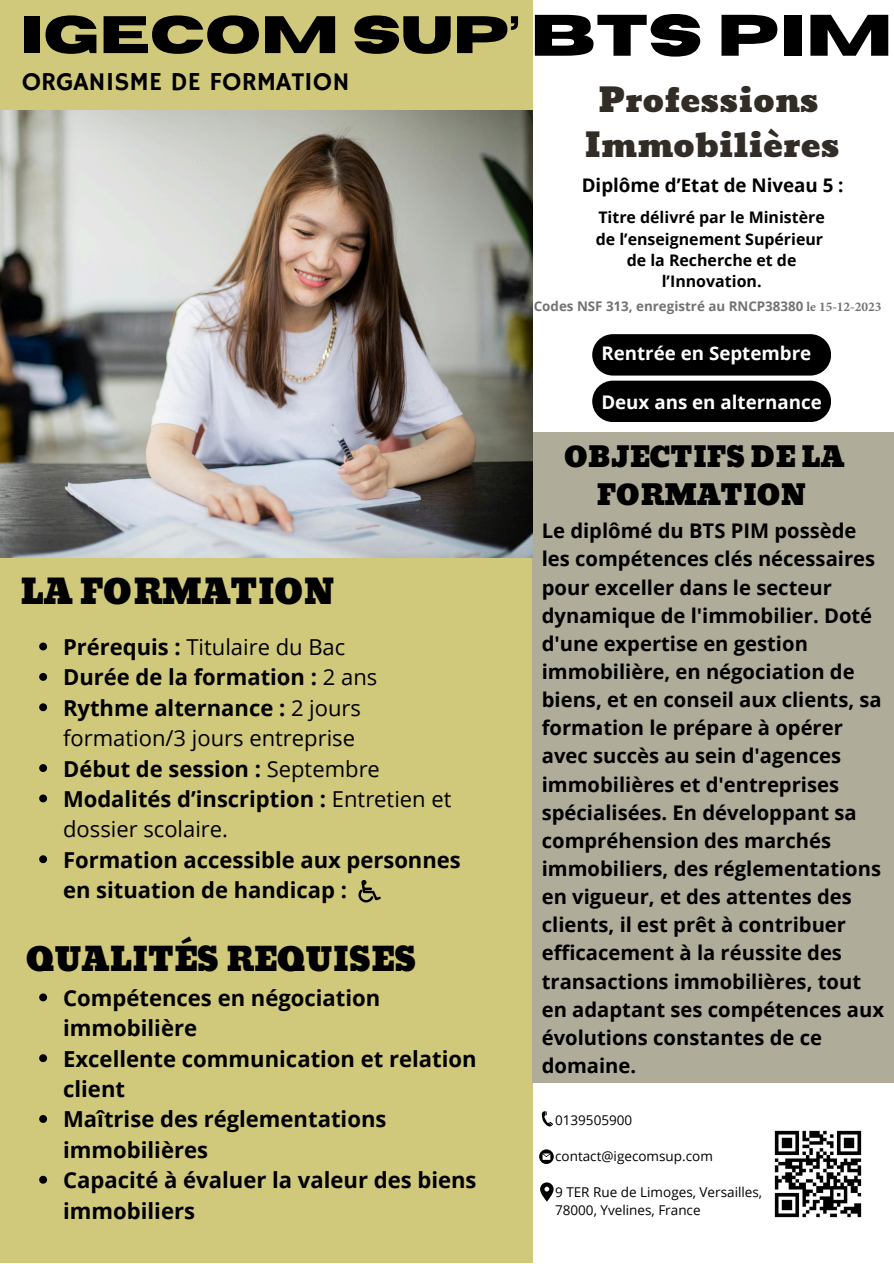
<style>
.page{position:relative;width:894px;height:1264px;background:#fff}
.page>*{position:absolute;margin:0;border:0;box-sizing:border-box;transform-origin:0 0}
.t1{font:700 58.35px "Horizon";color:#000}
.t2{font:700 52.65px "Horizon";color:#000}
.t3{font:33.9px "Bevan";color:#000}
.t4{font:32.7px/45px "Bevan";color:#312c26;text-align:center}
.t5{font:32.4px "Bevan";color:#000}
.t6{font:27.75px/38.2px "Bevan";color:#000;text-align:center}
.t7{font:25.95px "Hammersmith One";color:#000}
.t8{font:700 22.05px/30.3px "Open Sans";color:#000}
.t9{font:22.05px/30.3px "Open Sans";color:#000}
.t10{font:700 20.25px/28.2px "Open Sans";color:#000}
.t11{font:700 18.75px "Open Sans";color:#fff}
.t12{font:700 18.75px "Open Sans";color:#000}
.t13{font:700 15.9px/21.3px "Open Sans";color:#000}
.t14{font:13.5px/18px "Open Sans";color:#000}
.t15{font:700 13.35px "Open Sans";color:#737373}
.s1{font-weight:700}
.s2{font-weight:400}
.s3{font-family:"Minion Pro"}
</style>
<div class="page">
<div style="left:0;top:0;width:532px;height:1262px;background:#d0c87b"></div>
<div style="left:592px;top:380px;width:238px;height:42px;background:#000;border-radius:21px"></div>
<svg style="left:358px;top:880px;width:23px;height:22px"></svg>
<div style="left:532px;top:432px;width:361px;height:650px;background:#afac99"></div>
<div style="left:592px;top:334px;width:238px;height:41px;background:#000;border-radius:21px"></div>
<svg style="left:541px;top:1111px;width:12px;height:15px"></svg>
<svg style="left:539px;top:1149px;width:14px;height:14px"></svg>
<img style="left:0;top:111px;width:532px;height:447px">
<svg style="left:39px;top:642px;width:8px;height:8px"></svg>
<svg style="left:39px;top:673px;width:8px;height:7px"></svg>
<svg style="left:39px;top:703px;width:8px;height:8px"></svg>
<svg style="left:39px;top:764px;width:8px;height:8px"></svg>
<svg style="left:39px;top:794px;width:8px;height:8px"></svg>
<svg style="left:39px;top:855px;width:8px;height:8px"></svg>
<svg style="left:39px;top:993px;width:8px;height:8px"></svg>
<svg style="left:39px;top:1054px;width:8px;height:8px"></svg>
<svg style="left:39px;top:1115px;width:8px;height:7px"></svg>
<svg style="left:39px;top:1175px;width:8px;height:8px"></svg>
<img style="left:774px;top:1130px;width:88px;height:88px">
<svg style="left:540px;top:1182px;width:13px;height:19px"></svg>
<p class="t2" style="left:20px;top:9px;width:501px">IGECOM SUP’</p>
<p class="t7" style="left:22px;top:66px;width:329px">ORGANISME DE FORMATION</p>
<p class="t3" style="left:20px;top:564px;width:316px">LA FORMATION</p>
<p class="t9" style="left:63px;top:631px;width:284px"><span class="s1">Prérequis :</span> Titulaire du Bac</p>
<p class="t8" style="left:63px;top:661px;width:315px">Durée de la formation : <span class="s2">2 ans</span></p>
<p class="t9" style="left:63px;top:692px;width:299px"><span class="s1">Rythme alternance :</span> 2 jours formation/3 jours entreprise</p>
<h1 class="t8" style="left:63px;top:752px;width:318px">Début de session : <span class="s2">Septembre</span></h1>
<h1 class="t9" style="left:63px;top:783px;width:390px"><span class="s1">Modalités d’inscription :</span> Entretien et dossier scolaire.</h1>
<h3 class="t8" style="left:63px;top:844px;width:399px">Formation accessible aux personnes en situation de handicap :</h3>
<p class="t5" style="left:26px;top:934px;width:392px">QUALITÉS REQUISES</p>
<p class="t8" style="left:63px;top:982px;width:318px">Compétences en négociation immobilière</p>
<p class="t8" style="left:63px;top:1042px;width:415px">Excellente communication et relation client</p>
<p class="t8" style="left:63px;top:1103px;width:325px">Maîtrise des réglementations immobilières</p>
<p class="t8" style="left:63px;top:1164px;width:415px">Capacité à évaluer la valeur des biens immobiliers</p>
<h2 class="t1" style="left:530px;top:7px;width:364px">BTS PIM</h2>
<p class="t4" style="left:584px;top:78px;width:257px">Professions<br>Immobilières</p>
<p class="t12" style="left:581px;top:172px;width:263px">Diplôme d’Etat de Niveau 5 :</p>
<p class="t13" style="left:595px;top:206px;width:230px">Titre délivré par le Ministère de l’enseignement Supérieur</p>
<p class="t13" style="left:626px;top:249px;width:171px;text-align:center">de la Recherche et de l’Innovation.</p>
<p class="t15" style="left:533px;top:297px;width:349px">Codes NSF 313, enregistré au RNCP38380 <span class="s3">le 15-12-2023</span></p>
<p class="t11" style="left:601px;top:339px;width:211px">Rentrée en Septembre</p>
<h2 class="t11" style="left:601px;top:389px;width:222px">Deux ans en alternance</h2>
<p class="t6" style="left:564px;top:437px;width:281px">OBJECTIFS DE LA<br>FORMATION</p>
<h4 class="t10" style="left:541px;top:516px;width:343px">Le diplômé du BTS PIM possède les compétences clés nécessaires pour exceller dans le secteur dynamique de l'immobilier. Doté d'une expertise en gestion immobilière, en négociation de biens, et en conseil aux clients, sa formation le prépare à opérer avec succès au sein d'agences immobilières et d'entreprises spécialisées. En développant sa compréhension des marchés immobiliers, des réglementations en vigueur, et des attentes des clients, il est prêt à contribuer efficacement à la réussite des transactions immobilières, tout en adaptant ses compétences aux évolutions constantes de ce domaine.</h4>
<h5 class="t14" style="left:555px;top:1110px;width:79px">0139505900</h5>
<p class="t14" style="left:555px;top:1146px;width:159px">contact@igecomsup.com</p>
<p class="t14" style="left:555px;top:1182px;width:208px">9 TER Rue de Limoges, Versailles,<br>78000, Yvelines, France</p>
</div>
